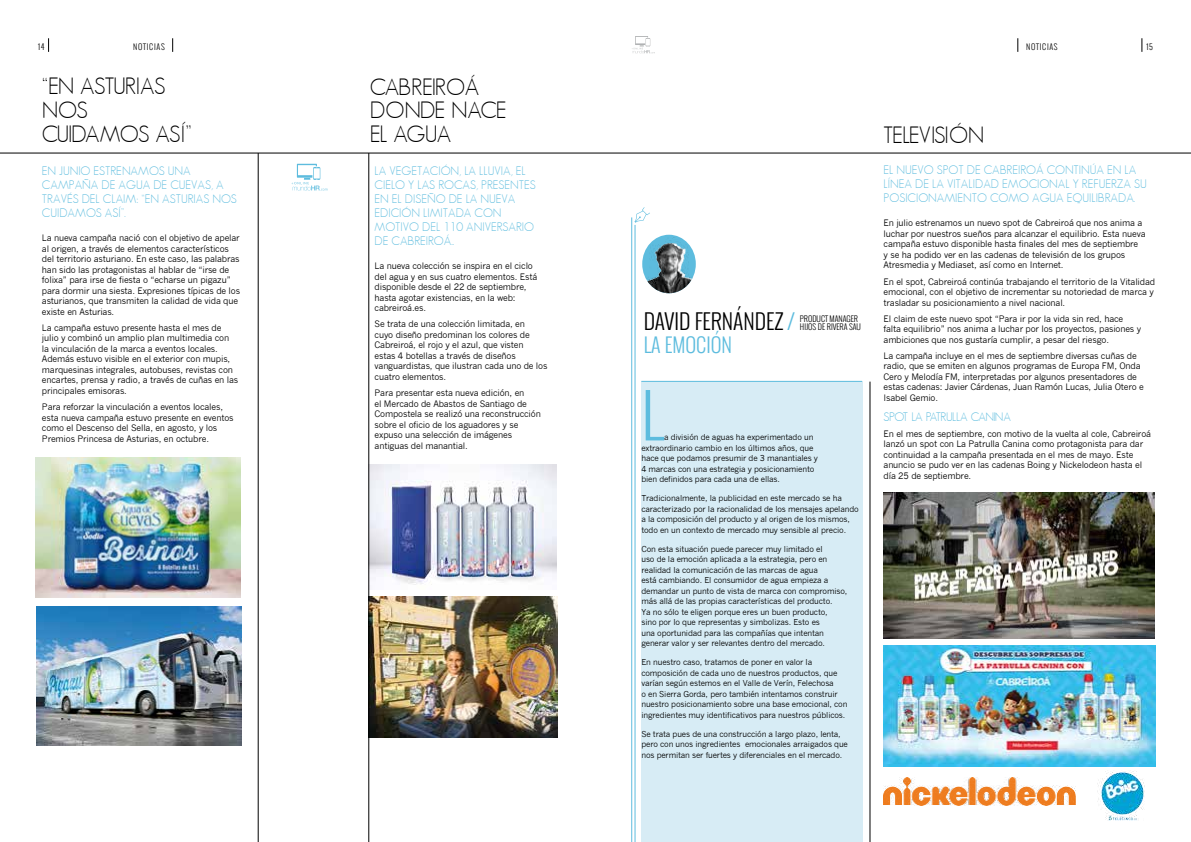
<style>
.page{position:relative;width:1191px;height:842px;background:#fff}
.page>*{position:absolute;margin:0;border:0;box-sizing:border-box;transform-origin:0 0}
.t1{font:300 60px "Oswald";color:#5dbcde}
.t2{font:300 23px/24px "Geosans";letter-spacing:-.04em;color:#000}
.t3{font:300 21.4px "Oswald";color:#000}
.t4{font:300 20px "Oswald";color:#5dbcde}
.t5{font:300 12px/14px "Geosans";color:#5dbcde}
.t6{font:300 12px "Geosans";letter-spacing:-.055em;color:#5dbcde}
.t7{font:8.7px/10.5px "News Gothic";letter-spacing:-.02em;color:#000}
.t8{font:8px/10.5px "News Gothic";letter-spacing:-.02em;color:#000}
.t9{font:300 8px/8.3px "Oswald";color:#000}
.s1{color:#5dbcde}
</style>
<div class="page">
<svg style="left:632px;top:36px;width:23px;height:18px"></svg>
<img style="left:369px;top:596px;width:188px;height:142px">
<img style="left:36px;top:458px;width:205px;height:139px">
<img style="left:36px;top:606px;width:205px;height:140px">
<svg style="left:48px;top:38px;width:1px;height:14px"></svg>
<svg style="left:172px;top:38px;width:1px;height:14px"></svg>
<hr style="left:0;top:153px;width:1191px;height:1px;background:#000">
<hr style="left:258px;top:153px;width:1px;height:689px;background:#000">
<img style="left:369px;top:465px;width:188px;height:124px">
<svg style="left:1017px;top:38px;width:1px;height:14px"></svg>
<svg style="left:1141px;top:38px;width:1px;height:14px"></svg>
<div style="left:641px;top:381px;width:221px;height:461px;background:#d7ecf5"></div>
<hr style="left:634px;top:225px;width:1px;height:617px;background:#5dbcde">
<hr style="left:631px;top:217px;width:1px;height:625px;background:#5dbcde">
<svg style="left:634px;top:207px;width:16px;height:16px"></svg>
<hr style="left:641px;top:381px;width:221px;height:1px;background:#5dbcde">
<img style="left:642px;top:237px;width:54px;height:56px">
<img style="left:883px;top:646px;width:272px;height:121px">
<img style="left:883px;top:492px;width:272px;height:146px">
<hr style="left:870px;top:382px;width:1px;height:460px;background:#000">
<img style="left:883px;top:778px;width:192px;height:28px">
<img style="left:1097px;top:771px;width:48px;height:49px">
<hr style="left:368px;top:153px;width:1px;height:689px;background:#000">
<svg style="left:291px;top:164px;width:36px;height:27px"></svg>
<p class="t9" style="left:38px;top:42px;width:8px">14</p>
<p class="t9" style="left:133px;top:42px;width:33px">NOTICIAS</p>
<h2 class="t2" style="left:42px;top:75px;width:51px">“EN ASTURIAS<br>NOS<br>CUIDAMOS</h2>
<h2 class="t2" style="left:155px;top:123px;width:38px">ASÍ”</h2>
<h3 class="t5" style="left:42px;top:163px;width:29px">EN JUNIO</h3>
<h3 class="t5" style="left:94px;top:163px;width:8px">ESTRENAMOS</h3>
<h3 class="t5" style="left:168px;top:163px;width:9px">UNA</h3>
<h3 class="t5" style="left:42px;top:177px;width:18px">CAMPAÑA</h3>
<h3 class="t5" style="left:42px;top:177px;width:183px;text-indent:60px">DE AGUA DE CUEVAS, A<br>TRAVÉS DEL CLAIM: “EN ASTURIAS</h3>
<h3 class="t5" style="left:212px;top:191px;width:9px">NOS</h3>
<h3 class="t5" style="left:42px;top:205px;width:17px">CUIDAMOS</h3>
<h3 class="t5" style="left:105px;top:205px;width:22px">ASÍ”.</h3>
<p class="t7" style="left:42px;top:233px;width:200px">La nueva campaña nació con el objetivo de apelar al origen, a través de elementos característicos del territorio asturiano. En este caso, las palabras han sido las protagonistas al hablar de “irse de folixa” para irse de fiesta o “echarse un pigazu” para dormir una siesta. Expresiones típicas de los asturianos, que transmiten la calidad de vida que existe en Asturias.</p>
<p class="t7" style="left:42px;top:322px;width:198px">La campaña estuvo presente hasta el mes de julio y combinó un amplio plan multimedia con la vinculación de la marca a eventos locales.<br>Además estuvo visible en el exterior con mupis, marquesinas integrales, autobuses, revistas con encartes, prensa y radio, a través de cuñas en las principales emisoras.</p>
<p class="t7" style="left:42px;top:402px;width:193px">Para reforzar la vinculación a eventos locales, esta nueva campaña estuvo presente en eventos como el Descenso del Sella, en agosto, y los Premios Princesa de Asturias, en octubre.</p>
<h2 class="t2" style="left:370px;top:75px;width:53px">CABREIRO</h2>
<h2 class="t2" style="left:465px;top:75px;width:16px">Á</h2>
<h2 class="t2" style="left:370px;top:99px;width:16px">DONDE</h2>
<h2 class="t2" style="left:451px;top:99px;width:54px">NACE</h2>
<h2 class="t2" style="left:370px;top:123px;width:68px">EL AGUA</h2>
<h3 class="t5" style="left:374px;top:163px;width:153px">LA VEGETACIÓN, LA LLUVIA, EL<br>CIE LO Y LAS ROCAS, PRESENTES<br>EN EL DISEÑO</h3>
<h3 class="t5" style="left:449px;top:191px;width:68px">DE LA NUEVA</h3>
<h3 class="t5" style="left:374px;top:205px;width:60px">EDICIÓN LIMITADA</h3>
<h3 class="t5" style="left:474px;top:205px;width:18px">CON</h3>
<h3 class="t5" style="left:374px;top:219px;width:8px">MOTI</h3>
<h3 class="t5" style="left:374px;top:219px;width:124px;text-indent:28px">VO DEL 110 ANIVERSARIO<br>DE CABREIRO</h3>
<h3 class="t5" style="left:444px;top:233px;width:12px">Á..</h3>
<p class="t7" style="left:374px;top:261px;width:164px">La nueva colección se inspira en el ciclo del agua y en sus cuatro elementos. Está disponible desde el 22 de septiembre, hasta agotar existencias, en la web: cabreiroá.es.</p>
<p class="t7" style="left:374px;top:319px;width:174px">Se trata de una colección limitada, en<br>cuyo diseño predominan los colores de Cabreiroá, el rojo y el azul, que visten<br>estas 4 botellas a través de diseños vanguardistas, que ilustran cada uno de los cuatro elementos.</p>
<p class="t7" style="left:374px;top:388px;width:168px">Para presentar esta nueva edición, en<br>el Mercado de Abastos de Santiago de Compostela se realizó una reconstrucción sobre el oficio de los aguadores y se expuso una selección de imágenes antiguas del manantial.</p>
<p class="t9" style="left:1026px;top:42px;width:33px">NOTICIAS</p>
<p class="t9" style="left:1146px;top:42px;width:8px">15</p>
<h3 class="t3" style="left:643px;top:305px;width:152px">DAVID FERNÁNDEZ <span class="s1">/</span></h3>
<p class="t9" style="left:800px;top:314px;width:63px">PRODUCT MANAG ER<br>HIJOS DE RIVERA SAU</p>
<h3 class="t4" style="left:643px;top:330px;width:90px">LA EMOCIÓN</h3>
<h1 class="t1" style="left:641px;top:372px;width:24px">L</h1>
<p class="t8" style="left:641px;top:432px;width:178px;text-indent:23px">a división de aguas ha experimentado un extraordinario cambio en los últimos años, que hace que podamos presumir de 3 manantiales y 4 marcas con una estrategia y posicionamiento bien definidos para cada una de ellas.</p>
<p class="t8" style="left:641px;top:493px;width:219px">Tradicionalmente, la publicidad en este mercado se ha caracterizado por la racionalidad de los mensajes apelando a la composición del producto y al origen de los mismos, todo en un contexto de mercado muy sensible al precio.</p>
<p class="t8" style="left:641px;top:544px;width:207px">Con esta situación puede parecer muy limitado el<br>uso de la emoción aplicada a la estrategia, pero en realidad la comunicación de las marcas de agua<br>está cambiando. El consumidor de agua empieza a demandar un punto de vista de marca con compromiso, más allá de las propias características del producto.<br>Ya no sólo te eligen porque eres un buen producto,<br>sino por lo que representas y simbolizas. Esto es<br>una oportunidad para las compañías que intentan generar valor y ser relevantes dentro del mercado.</p>
<p class="t8" style="left:641px;top:657px;width:207px">En nuestro caso, tratamos de poner en valor la composición de cada uno de nuestros productos, que varían según estemos en el Valle de Verín, Felechosa<br>o en Sierra Gorda, pero también intentamos construir nuestro posicionamiento sobre una base emocional, con ingredientes muy identificativos para nuestros públicos.</p>
<p class="t8" style="left:641px;top:729px;width:208px">Se trata pues de una construcción a largo plazo, lenta, pero con unos ingredientes emocionales arraigados que nos permitan ser fuertes y diferenciales en el mercado.</p>
<h2 class="t2" style="left:883px;top:123px;width:99px">TELEVISIÓN</h2>
<h3 class="t5" style="left:883px;top:163px;width:61px">EL NUEVOSPOT</h3>
<h3 class="t5" style="left:967px;top:163px;width:47px">DE CABREIRO</h3>
<h3 class="t5" style="left:1036px;top:163px;width:27px">Á CONTIN</h3>
<h3 class="t5" style="left:1089px;top:163px;width:47px">ÚA EN LA</h3>
<h3 class="t5" style="left:883px;top:177px;width:15px">LÍNEA</h3>
<h3 class="t5" style="left:915px;top:177px;width:65px">DE LA VITALIDAD</h3>
<h3 class="t5" style="left:1002px;top:177px;width:10px">EMO</h3>
<h3 class="t5" style="left:1028px;top:177px;width:17px">CIONA</h3>
<h3 class="t5" style="left:1065px;top:177px;width:41px">L Y REFUERZA</h3>
<h3 class="t5" style="left:1134px;top:177px;width:7px">SU</h3>
<h3 class="t5" style="left:883px;top:191px;width:7px">POSI</h3>
<h3 class="t5" style="left:907px;top:191px;width:17px">CIONAMIENTO</h3>
<h3 class="t5" style="left:990px;top:191px;width:20px">COMO</h3>
<h3 class="t5" style="left:1032px;top:191px;width:81px">AGUA EQUI LIBRADA</h3>
<h3 class="t5" style="left:1134px;top:191px;width:3px">.</h3>
<p class="t7" style="left:883px;top:218px;width:263px">En julio estrenamos un nuevo spot de Cabreiroá que nos anima a luchar por nuestros sueños para alcanzar el equilibrio. Esta nueva campaña estuvo disponible hasta finales del mes de septiembre<br>y se ha podido ver en las cadenas de televisión de los grupos Atresmedia y Mediaset, así como en Internet.</p>
<p class="t7" style="left:883px;top:276px;width:273px">En el spot, Cabreiroá continúa trabajando el territorio de la Vitalidad emocional, con el objetivo de incrementar su notoriedad de marca y trasladar su posicionamiento a nivel nacional.</p>
<p class="t7" style="left:883px;top:313px;width:259px">El claim de este nuevo spot “Para ir por la vida sin red, hace falta equilibrio” nos anima a luchar por los proyectos, pasiones y ambiciones que nos gustaría cumplir, a pesar del riesgo.</p>
<p class="t7" style="left:883px;top:351px;width:262px">La campaña incluye en el mes de septiembre diversas cuñas de radio, que se emiten en algunos programas de Europa FM, Onda Cero y Melodía FM, interpretadas por algunos presentadores de estas cadenas: Javier Cárdenas, Juan Ramón Lucas, Julia Otero e Isabel Gemio.</p>
<h3 class="t6" style="left:883px;top:410px;width:129px">SPOT LA PATRULLA CANINA</h3>
<p class="t7" style="left:883px;top:428px;width:269px">En el mes de septiembre, con motivo de la vuelta al cole, Cabreiroá lanzó un spot con La Patrulla Canina como protagonista para dar continuidad a la campaña presentada en el mes de mayo. Este anuncio se pudo ver en las cadenas Boing y Nickelodeon hasta el día 25 de septiembre.</p>
</div>
